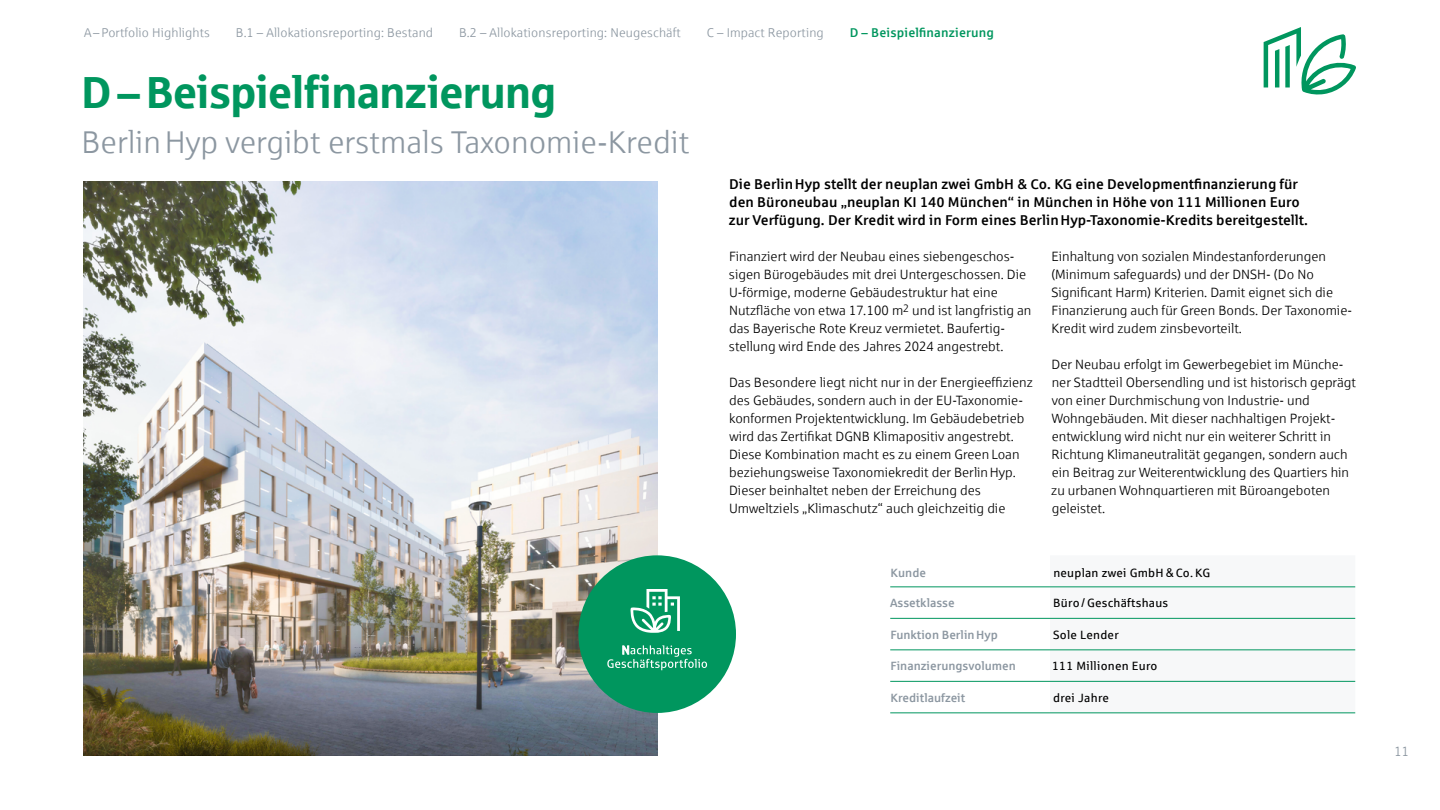
<style>
.page{position:relative;width:1440px;height:810px;background:#fff}
.page>*{position:absolute;margin:0;border:0;box-sizing:border-box;transform-origin:0 0}
.t1{font:45px "Sparkasse Head";letter-spacing:.01em;color:#00965e}
.t2{font:31.5px "Sparkasse Lt";color:#8c97a1}
.t3{font:500 14.25px/18px "Sparkasse";color:#000}
.t4{font:13.5px/18px "Sparkasse Lt";color:#000}
.t5{font:13.5px "Sparkasse Lt";color:#8c97a1}
.t6{font:12.75px "Sparkasse Lt";letter-spacing:.01em;color:#8c97a1}
.t7{font:500 12.75px "Sparkasse";letter-spacing:.01em;color:#00965e}
.t8{font:12px "Sparkasse Rg";letter-spacing:.02em;color:#000}
.t9{font:500 12px "Sparkasse";color:#8c97a1}
</style>
<div class="page">
<svg style="left:1050px;top:586px;width:305px;height:127px"></svg>
<hr style="left:890px;top:587px;width:160px;height:1px;background:#00965e">
<hr style="left:1050px;top:587px;width:305px;height:1px;background:#00965e">
<hr style="left:890px;top:618px;width:160px;height:1px;background:#00965e">
<hr style="left:1050px;top:618px;width:305px;height:1px;background:#00965e">
<hr style="left:890px;top:650px;width:160px;height:1px;background:#00965e">
<hr style="left:1050px;top:650px;width:305px;height:1px;background:#00965e">
<hr style="left:890px;top:681px;width:160px;height:1px;background:#00965e">
<hr style="left:1050px;top:681px;width:305px;height:1px;background:#00965e">
<hr style="left:890px;top:713px;width:160px;height:1px;background:#00965e">
<hr style="left:1050px;top:713px;width:305px;height:1px;background:#00965e">
<img style="left:84px;top:182px;width:573px;height:573px">
<div style="left:578px;top:555px;width:158px;height:158px;background:#00965e;border-radius:50%"></div>
<svg style="left:607px;top:645px;width:100px;height:25px"></svg>
<svg style="left:630px;top:589px;width:50px;height:44px"></svg>
<svg style="left:1264px;top:27px;width:92px;height:68px"></svg>
<p class="t6" style="left:84px;top:24px;width:128px">A– Portfolio Highlights</p>
<p class="t6" style="left:236px;top:24px;width:199px">B.1 – Allokationsreporting: Bestand</p>
<p class="t6" style="left:459px;top:24px;width:223px">B.2 – Allokationsreporting: Neugeschäft</p>
<p class="t6" style="left:707px;top:24px;width:119px">C – Impact Reporting</p>
<p class="t7" style="left:850px;top:24px;width:146px">D – Beispielfinanzierung</p>
<h1 class="t1" style="left:82px;top:64px;width:475px">D – Beispielfinanzierung</h1>
<h2 class="t2" style="left:82px;top:123px;width:609px">BerlinHyp vergibt erstmals Taxonomie-Kredit</h2>
<p class="t3" style="left:729px;top:175px;width:581px">Die BerlinHyp stellt der neuplan zwei GmbH &amp; Co. KG eine Developmentfinanzierung für den Büroneubau „neuplan KI 140 München“ in München in Höhe von 111 Millionen Euro zur Verfügung. Der Kredit wird in Form eines BerlinHyp-Taxonomie-Kredits bereitgestellt.</p>
<p class="t4" style="left:729px;top:247px;width:304px">Finanziert wird der Neubau eines siebengeschos&shy;sigen Bürogebäudes mit drei Untergeschossen. Die U-förmige, moderne Gebäudestruktur hat eine Nutzfläche von etwa 17.100 m<sup>2</sup> und ist langfristig an das Bayerische Rote Kreuz vermietet. Baufertig&shy;stellung wird Ende des Jahres 2024 angestrebt.</p>
<p class="t4" style="left:729px;top:373px;width:305px">Das Besondere liegt nicht nur in der Energieeffizienz des Gebäudes, sondern auch in der EU-Taxonomie&shy;konformen Projektentwicklung. Im Gebäudebetrieb wird das Zertifikat DGNB Klimapositiv angestrebt.<br>Diese Kombination macht es zu einem Green Loan beziehungsweise Taxonomiekredit der BerlinHyp.<br>Dieser beinhaltet neben der Erreichung des Umweltziels „Klimaschutz“ auch gleichzeitig die</p>
<p class="t4" style="left:1051px;top:247px;width:302px">Einhaltung von sozialen Mindestanforderungen (Minimum safeguards) und der DNSH- (Do No Significant Harm) Kriterien. Damit eignet sich die Finanzierung auch für Green Bonds. Der Taxonomie-Kredit wird zudem zinsbevorteilt.</p>
<p class="t4" style="left:1051px;top:355px;width:306px">Der Neubau erfolgt im Gewerbegebiet im Münche&shy;ner Stadtteil Obersendling und ist historisch geprägt von einer Durchmischung von Industrie- und Wohngebäuden. Mit dieser nachhaltigen Projekt&shy;entwicklung wird nicht nur ein weiterer Schritt in Richtung Klimaneutralität gegangen, sondern auch ein Beitrag zur Weiterentwicklung des Quartiers hin zu urbanen Wohnquartieren mit Büroangeboten geleistet.</p>
<p class="t9" style="left:891px;top:566px;width:37px">Kunde</p>
<p class="t8" style="left:1053px;top:566px;width:158px">neuplan zwei GmbH&amp;Co. KG</p>
<p class="t9" style="left:890px;top:595px;width:66px">Assetklasse</p>
<p class="t8" style="left:1053px;top:596px;width:117px">Büro / Geschäftshaus</p>
<p class="t9" style="left:891px;top:627px;width:109px">Funktion BerlinHyp</p>
<p class="t8" style="left:1053px;top:627px;width:67px">Sole Lender</p>
<p class="t9" style="left:891px;top:658px;width:127px">Finanzierungsvolumen</p>
<p class="t8" style="left:1052px;top:659px;width:107px">111 Millionen Euro</p>
<p class="t9" style="left:891px;top:690px;width:76px">Kreditlaufzeit</p>
<p class="t8" style="left:1053px;top:690px;width:57px">drei Jahre</p>
<p class="t5" style="left:1395px;top:743px;width:16px">11</p>
</div>
